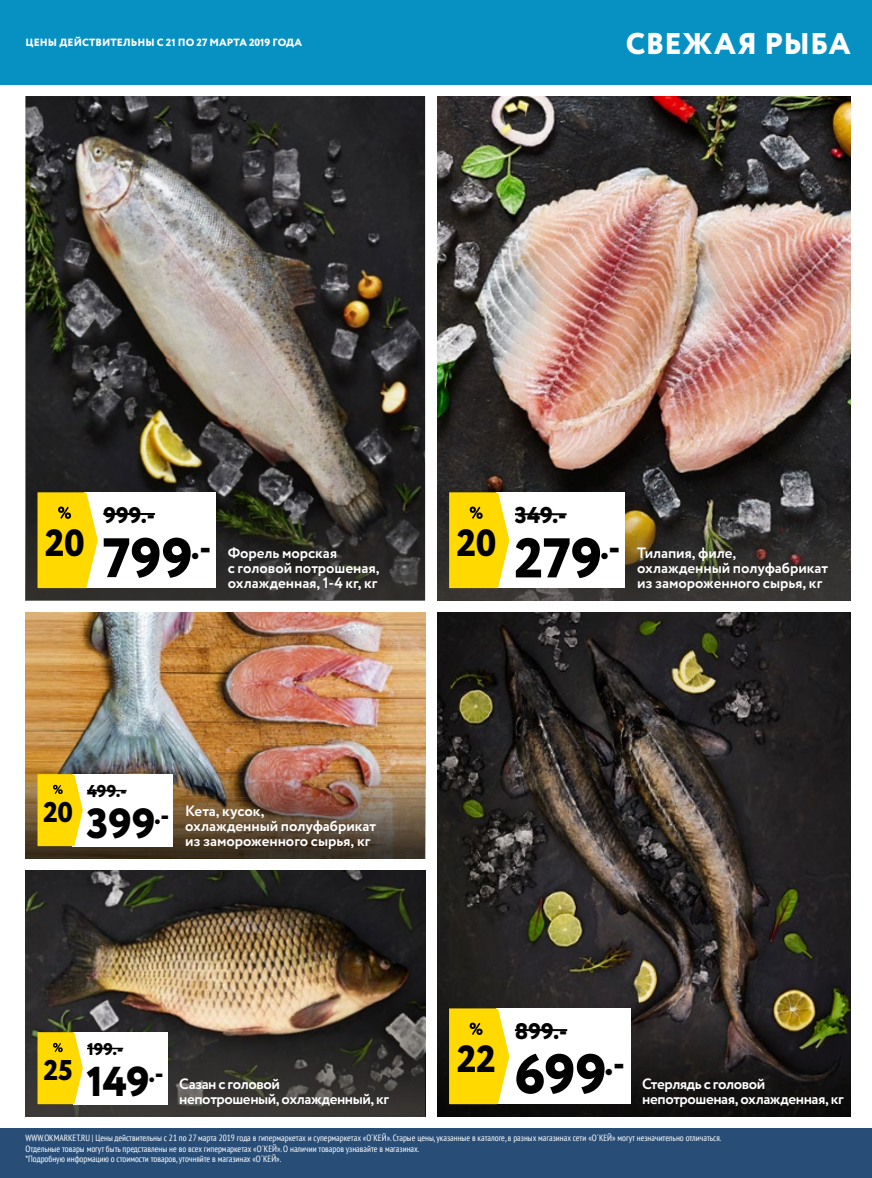
<style>
.page{position:relative;width:872px;height:1178px;background:#fff}
.page>*{position:absolute;margin:0;border:0;box-sizing:border-box;transform-origin:0 0}
.t1{font:800 55.8px "Circe";color:#000}
.t2{font:800 55.5px "Circe";color:#000}
.t3{font:800 42px "Circe";color:#000}
.t4{font:800 41.7px "Circe";color:#000}
.t5{font:800 37.95px "Circe";color:#000}
.t6{font:800 30px "Circe";letter-spacing:.01em;color:#fff}
.t7{font:800 28.5px "Circe";color:#000}
.t8{font:800 22.8px "Circe";color:#000}
.t9{font:800 22.5px "Circe";letter-spacing:.01em;color:#000}
.t10{font:800 17.1px "Circe";color:#000}
.t11{font:800 16.95px "Circe";color:#000}
.t12{font:700 15px/15px "Circe";letter-spacing:-.005em;color:#fff}
.t13{font:700 15px/15px "Circe";letter-spacing:-.03em;color:#fff}
.t14{font:800 10.5px "Circe";letter-spacing:.01em;color:#fff}
.t15{font:condensed 9px/10.5px "PT Sans";color:#fff}
</style>
<div class="page">
<img style="left:26px;top:96px;width:399px;height:390px">
<img style="left:26px;top:612px;width:399px;height:138px">
<img style="left:26px;top:870px;width:399px;height:144px">
<img style="left:437px;top:612px;width:413px;height:390px">
<img style="left:26px;top:750px;width:399px;height:108px">
<svg style="left:26px;top:1014px;width:399px;height:102px;background:#44403b"></svg>
<svg style="left:437px;top:1002px;width:413px;height:114px;background:#25221b"></svg>
<img style="left:437px;top:96px;width:413px;height:390px">
<svg style="left:437px;top:486px;width:413px;height:114px;background:#3b3731"></svg>
<svg style="left:26px;top:486px;width:399px;height:114px;background:#302f2a"></svg>
<div style="left:0;top:1128px;width:872px;height:50px;background:#284e78"></div>
<div style="left:496px;top:492px;width:129px;height:96px;background:#fff"></div>
<hr style="left:515px;top:513px;width:51px;height:2px;background:#000">
<svg style="left:449px;top:492px;width:60px;height:96px;background:#fad816"></svg>
<div style="left:73px;top:774px;width:100px;height:72px;background:#fff"></div>
<hr style="left:87px;top:790px;width:40px;height:1px;background:#000">
<svg style="left:38px;top:774px;width:45px;height:72px;background:#fbd919"></svg>
<div style="left:496px;top:1008px;width:134px;height:96px;background:#fff"></div>
<hr style="left:515px;top:1029px;width:52px;height:2px;background:#000">
<svg style="left:449px;top:1008px;width:60px;height:96px;background:#fad816"></svg>
<div style="left:85px;top:492px;width:131px;height:96px;background:#fff"></div>
<hr style="left:103px;top:513px;width:52px;height:2px;background:#000">
<svg style="left:38px;top:492px;width:60px;height:96px;background:#fad919"></svg>
<div style="left:73px;top:1032px;width:94px;height:72px;background:#fff"></div>
<hr style="left:87px;top:1048px;width:36px;height:1px;background:#000">
<svg style="left:38px;top:1032px;width:45px;height:72px;background:#fbd919"></svg>
<div style="left:0;top:0;width:872px;height:84px;background:#0791c3"></div>
<p class="t14" style="left:26px;top:35px;width:278px">ЦЕНЫ ДЕЙСТВИТЕЛЬНЫ С 21 ПО 27 МАРТА 2019 ГОДА</p>
<h3 class="t6" style="left:626px;top:23px;width:226px">СВЕЖАЯ РЫБА</h3>
<h3 class="t5" style="left:45px;top:517px;width:41px">20</h3>
<h3 class="t9" style="left:103px;top:500px;width:53px">999.-</h3>
<h2 class="t2" style="left:103px;top:520px;width:110px">799<sup>.-</sup></h2>
<h3 class="t12" style="left:228px;top:546px;width:153px">Форель морская<br>с головой потрошеная, охлажденная, 1-4 кг, кг</h3>
<h3 class="t10" style="left:87px;top:780px;width:41px">499.-</h3>
<h3 class="t7" style="left:43px;top:793px;width:32px">20</h3>
<h3 class="t12" style="left:185px;top:804px;width:192px">Кета, кусок,<br>охлажденный полуфабрикат из замороженного сырья, кг</h3>
<h3 class="t3" style="left:86px;top:795px;width:84px">399<sup>.-</sup></h3>
<h3 class="t5" style="left:456px;top:517px;width:41px">20</h3>
<h3 class="t8" style="left:515px;top:500px;width:53px">349.-</h3>
<h1 class="t1" style="left:514px;top:520px;width:108px">279<sup>.-</sup></h1>
<h3 class="t12" style="left:637px;top:546px;width:192px">Тилапия, филе, охлажденный полуфабрикат из замороженного сырья, кг</h3>
<h3 class="t9" style="left:515px;top:1016px;width:54px">899.-</h3>
<h3 class="t11" style="left:87px;top:1038px;width:38px">199.-</h3>
<h3 class="t5" style="left:457px;top:1033px;width:40px">22</h3>
<h2 class="t2" style="left:514px;top:1036px;width:112px">699<sup>.-</sup></h2>
<h3 class="t7" style="left:43px;top:1051px;width:31px">25</h3>
<h3 class="t4" style="left:86px;top:1053px;width:79px">149<sup>.-</sup></h3>
<h3 class="t13" style="left:642px;top:1077px;width:203px">Стерлядь с головой непотрошеная, охлажденная, кг</h3>
<h3 class="t13" style="left:179px;top:1077px;width:211px">Сазан с головой<br>непотрошеный, охлажденный, кг</h3>
<p class="t15" style="left:26px;top:1132px;width:697px">WWW.OKMARKET.RU | Цены действительны с 21 по 27 марта 2019 года в гипермаркетах и супермаркетах «О´КЕЙ». Старые цены, указанные в каталоге, в разных магазинах сети «О´КЕЙ» могут незначительно отличаться.<br>Отдельные товары могут быть представлены не во всех гипермаркетах «О´КЕЙ». О наличии товаров узнавайте в магазинах.<br>*Подробную информацию о стоимости товаров, уточняйте в магазинах «О´КЕЙ».</p>
</div>
